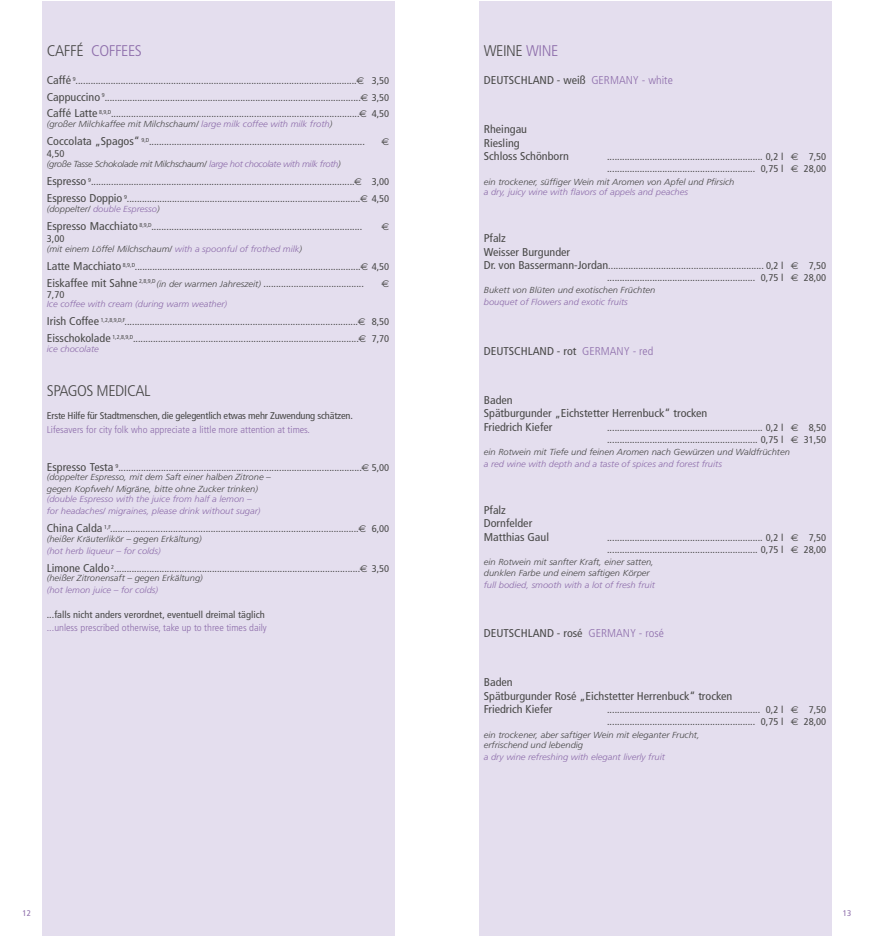
<style>
.page{position:relative;width:874px;height:936px;background:#fff}
.page>*{position:absolute;margin:0;border:0;box-sizing:border-box;transform-origin:0 0}
.t1{font:300 condensed 15.4px "Frutiger LT";letter-spacing:-.03em;color:#494948;scale:1.07 1}
.t2{font:300 condensed 15.4px "Frutiger LT";letter-spacing:-.03em;color:#8e6eab;scale:1.07 1}
.t3{font:condensed 11.3px/13.6px "Frutiger LT";color:#494948;scale:1.07 1}
.t4{font:condensed 9.8px/16.5px "Frutiger LT";color:#494948;scale:1.07 1}
.t5{font:300 condensed 9.8px "Frutiger LT";color:#8e6eab;scale:1.07 1}
.t6{font:condensed 9.8px "Frutiger LT";letter-spacing:-.02em;color:#494948;scale:1.07 1}
.t7{font:9.8px "Euro Sans";color:#494948;scale:1.07 1}
.t8{font:italic 300 8.8px/10.5px "Frutiger LT";color:#494948;scale:1.07 1}
.t9{font:italic 300 8.8px/11.7px "Frutiger LT";color:#8e6eab;scale:1.07 1}
.t10{font:italic 300 8.8px "Frutiger LT";letter-spacing:-.03em;color:#494948;scale:1.07 1}
.t11{font:condensed 8.2px "Frutiger LT";color:#8e6eab;scale:1.07 1}
.s1{color:#494948}
.s2{font-size:11.3px}
.s3{font-family:"Euro Sans";font-stretch:normal}
.s4{color:#8e6eab}
.s5{font-weight:300;font-style:italic;font-stretch:normal;font-size:8.8px}
.s6{font-weight:300;color:#8e6eab}
</style>
<div class="page">
<div style="left:42px;top:1px;width:352px;height:934px;background:#e4deee"></div>
<div style="left:479px;top:1px;width:352px;height:934px;background:#e4deee"></div>
<h1 class="t2" style="left:47px;top:42px;width:90px"><span class="s1">CAFFÉ</span> COFFEES</h1>
<p class="t4" style="left:47px;top:73px;width:321px;text-align:justify"><span class="s2">Caffé</span> <sup>9</sup>................................................................................................................<span class="s3">E</span> 3,50<br><span class="s2">Cappuccino</span> <sup>9</sup>......................................................................................................<span class="s3">E</span> 3,50<br><span class="s2">Caffé Latte</span> <sup>8,9,D</sup>...................................................................................................<span class="s3">E</span> 4,50</p>
<p class="t8" style="left:47px;top:119px;width:268px">(großer Milchkaffee mit Milchschaum/ <span class="s4">large milk coffee with milk froth</span>)</p>
<p class="t4" style="left:47px;top:134px;width:299px"><span class="s2">Coccolata „Spagos“</span> <sup>9,D</sup>......................................................................................</p>
<p class="t7" style="left:381px;top:136px;width:9px">E</p>
<p class="t4" style="left:47px;top:146px;width:18px">4,50</p>
<p class="t10" style="left:47px;top:159px;width:276px">(große Tasse Schokolade mit Milchschaum/ <span class="s4">large hot chocolate with milk froth</span>)</p>
<p class="t4" style="left:47px;top:174px;width:321px"><span class="s2">Espresso</span> <sup>9</sup>.........................................................................................................<span class="s3">E</span> 3,00<br><span class="s2">Espresso Doppio</span> <sup>9</sup>.............................................................................................<span class="s3">E</span> 4,50</p>
<p class="t9" style="left:47px;top:203px;width:107px"><span class="s1">(doppelter/</span> double Espresso<span class="s1">)</span></p>
<p class="t4" style="left:47px;top:218px;width:296px"><span class="s2">Espresso Macchiato</span> <sup>8,9,D</sup>....................................................................................</p>
<p class="t7" style="left:381px;top:221px;width:9px">E</p>
<p class="t4" style="left:47px;top:230px;width:18px">3,00</p>
<p class="t8" style="left:47px;top:244px;width:240px">(mit einem Löffel Milchschaum/ <span class="s4">with a spoonful of frothed milk</span>)</p>
<p class="t4" style="left:47px;top:258px;width:321px"><span class="s2">Latte Macchiato</span> <sup>8,9,D</sup>..........................................................................................<span class="s3">E</span> 4,50<br><span class="s2">Eiskaffee mit Sahne</span> <sup>2,8,9,D</sup> <span class="s5">(in der warmen Jahreszeit)</span> ........................................</p>
<p class="t7" style="left:381px;top:277px;width:9px">E</p>
<p class="t4" style="left:47px;top:287px;width:18px">7,70</p>
<p class="t9" style="left:47px;top:298px;width:170px">Ice coffee with cream (during warm weather)</p>
<p class="t4" style="left:47px;top:314px;width:321px"><span class="s2">Irish Coffee</span> <sup>1,2,8,9,D,F</sup>.............................................................................................<span class="s3">E</span> 8,50<br><span class="s2">Eisschokolade</span> <sup>1,2,8,9,D</sup>..........................................................................................<span class="s3">E</span> 7,70</p>
<p class="t9" style="left:47px;top:343px;width:50px">ice chocolate</p>
<h1 class="t1" style="left:47px;top:381px;width:98px">SPAGOS MEDICAL</h1>
<p class="t6" style="left:47px;top:410px;width:287px">Erste Hilfe für Stadtmenschen, die gelegentlich etwas mehr Zuwendung schätzen.</p>
<p class="t5" style="left:47px;top:424px;width:247px">Lifesavers for city folk who appreciate a little more attention at times.</p>
<p class="t4" style="left:47px;top:459px;width:321px"><span class="s2">Espresso Testa</span> <sup>9</sup>.................................................................................................<span class="s3">E</span> 5,00</p>
<p class="t8" style="left:47px;top:471px;width:211px;line-height:11.7px">(doppelter Espresso, mit dem Saft einer halben Zitrone – gegen Kopfweh/ Migräne, bitte ohne Zucker trinken)</p>
<p class="t9" style="left:47px;top:493px;width:201px">(double Espresso with the juice from half a lemon – for headaches/ migraines, please drink without sugar)</p>
<p class="t4" style="left:47px;top:520px;width:321px"><span class="s2">China Calda</span> <sup>1,F</sup>...................................................................................................<span class="s3">E</span> 6,00</p>
<p class="t8" style="left:47px;top:534px;width:146px">(heißer Kräuterlikör – gegen Erkältung)</p>
<p class="t9" style="left:47px;top:545px;width:108px">(hot herb liqueur – for colds)</p>
<p class="t4" style="left:47px;top:560px;width:321px"><span class="s2">Limone Caldo</span> <sup>2</sup>..................................................................................................<span class="s3">E</span> 3,50</p>
<p class="t8" style="left:47px;top:572px;width:147px">(heißer Zitronensaft – gegen Erkältung)</p>
<p class="t9" style="left:47px;top:583px;width:105px">(hot lemon juice – for colds)</p>
<p class="t4" style="left:47px;top:606px;width:205px">...falls nicht anders verordnet, eventuell dreimal täglich</p>
<p class="t5" style="left:47px;top:622px;width:207px">...unless prescribed otherwise, take up to three times daily</p>
<h1 class="t1" style="left:483px;top:42px;width:71px">WEINE <span class="s4">WINE</span></h1>
<p class="t3" style="left:483px;top:74px;width:178px">DEUTSCHLAND - weiß <span class="s6">GERMANY - white</span></p>
<p class="t3" style="left:483px;top:122px;width:81px">Rheingau<br>Riesling<br>Schloss Schönborn</p>
<p class="t4" style="left:607px;top:151px;width:206px;line-height:11.7px">.............................................................. 0,2 l <span class="s3">E</span> 7,50 ........................................................... 0,75 l <span class="s3">E</span> 28,00</p>
<p class="t8" style="left:483px;top:176px;width:236px">ein trockener, süffiger Wein mit Aromen von Apfel und Pfirsich</p>
<p class="t9" style="left:483px;top:186px;width:192px">a dry, juicy wine with flavors of appels and peaches</p>
<p class="t3" style="left:483px;top:231px;width:82px">Pfalz<br>Weisser Burgunder</p>
<p class="t4" style="left:483px;top:260px;width:321px;line-height:11.7px;text-align:right"><span class="s2">Dr. von Bassermann-Jordan</span>.............................................................. 0,2 l <span class="s3">E</span> 7,50 ........................................................... 0,75 l <span class="s3">E</span> 28,00</p>
<p class="t8" style="left:483px;top:285px;width:162px">Bukett von Blüten und exotischen Früchten</p>
<p class="t9" style="left:483px;top:296px;width:136px">bouquet of Flowers and exotic fruits</p>
<p class="t3" style="left:483px;top:344px;width:160px">DEUTSCHLAND - rot <span class="s6">GERMANY - red</span></p>
<p class="t3" style="left:483px;top:393px;width:210px">Baden<br>Spätburgunder „Eichstetter Herrenbuck“ trocken<br>Friedrich Kiefer</p>
<p class="t4" style="left:607px;top:421px;width:206px;line-height:11.7px">.............................................................. 0,2 l <span class="s3">E</span> 8,50 ............................................................ 0,75 l <span class="s3">E</span> 31,50</p>
<p class="t8" style="left:483px;top:447px;width:287px">ein Rotwein mit Tiefe und feinen Aromen nach Gewürzen und Waldfrüchten</p>
<p class="t9" style="left:483px;top:458px;width:224px">a red wine with depth and a taste of spices and forest fruits</p>
<p class="t3" style="left:483px;top:503px;width:62px">Pfalz<br>Dornfelder<br>Matthias Gaul</p>
<p class="t4" style="left:607px;top:531px;width:206px;line-height:11.7px">.............................................................. 0,2 l <span class="s3">E</span> 7,50 ............................................................ 0,75 l <span class="s3">E</span> 28,00</p>
<p class="t8" style="left:483px;top:557px;width:160px">ein Rotwein mit sanfter Kraft, einer satten, dunklen Farbe und einem saftigen Körper</p>
<p class="t9" style="left:483px;top:578px;width:161px">full bodied, smooth with a lot of fresh fruit</p>
<p class="t3" style="left:483px;top:626px;width:170px">DEUTSCHLAND - rosé <span class="s6">GERMANY - rosé</span></p>
<p class="t3" style="left:483px;top:675px;width:233px">Baden<br>Spätburgunder Rosé „Eichstetter Herrenbuck“ trocken<br>Friedrich Kiefer</p>
<p class="t4" style="left:607px;top:704px;width:206px;line-height:11.7px">............................................................. 0,2 l <span class="s3">E</span> 7,50 ........................................................... 0,75 l <span class="s3">E</span> 28,00</p>
<p class="t8" style="left:483px;top:729px;width:203px">ein trockener, aber saftiger Wein mit eleganter Frucht, erfrischend und lebendig</p>
<p class="t9" style="left:483px;top:751px;width:171px">a dry wine refreshing with elegant liverly fruit</p>
<p class="t11" style="left:22px;top:908px;width:9px">12</p>
<p class="t11" style="left:842px;top:908px;width:9px">13</p>
</div>
